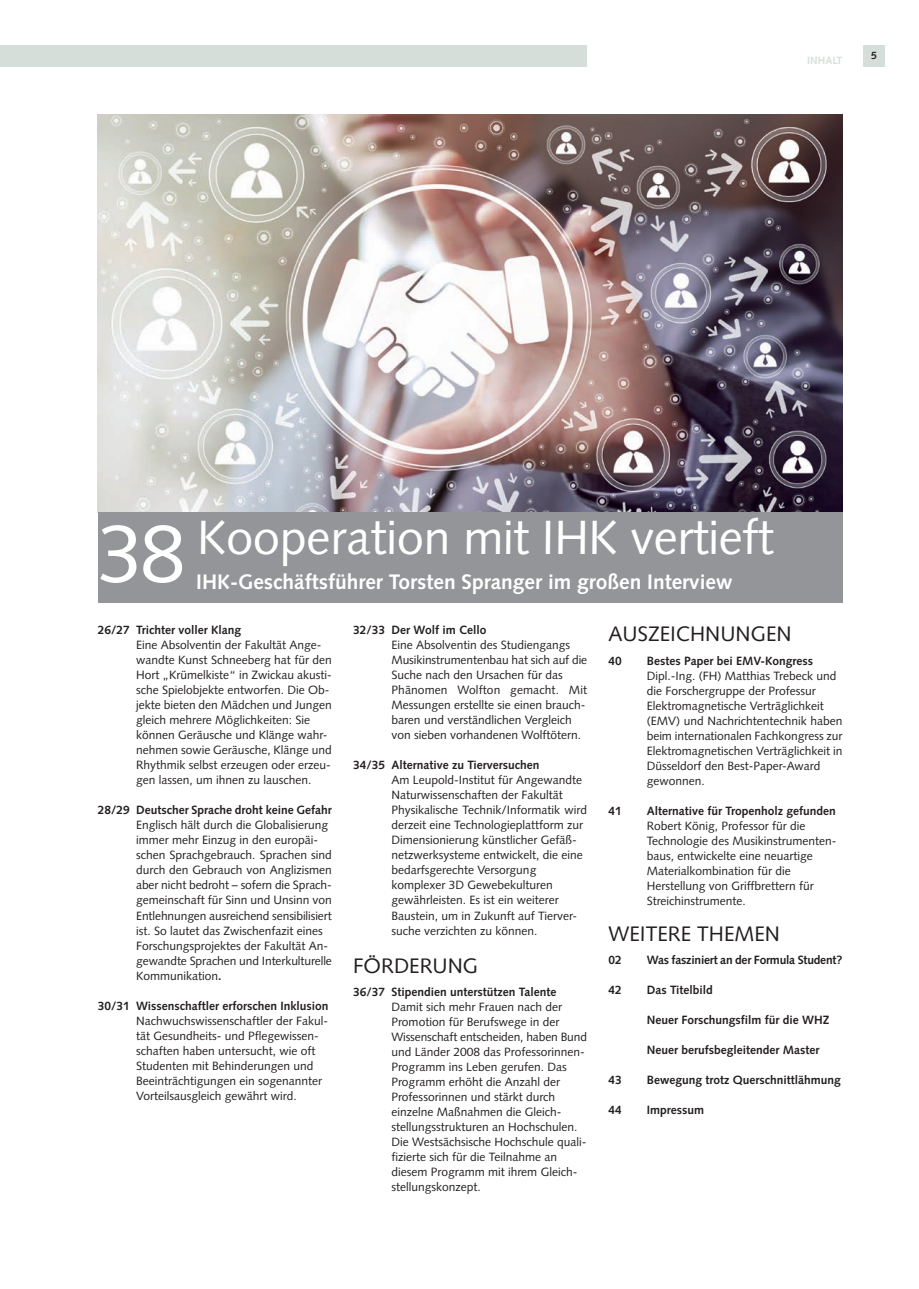
<style>
.page{position:relative;width:919px;height:1289px;background:#fff}
.page>*{position:absolute;margin:0;border:0;box-sizing:border-box;transform-origin:0 0}
.t1{font:82.5px "Syntax";color:#fff}
.t2{font:48px "Syntax";letter-spacing:-.01em;color:#fff}
.t3{font:700 21px "Syntax";color:#fff}
.t4{font:21px "Syntax";color:#231f20}
.t5{font:12px/15px "Syntax";color:#231f20}
.t6{font:700 12px "Syntax";color:#231f20}
.t7{font:700 12px "Syntax";letter-spacing:-.02em;color:#231f20}
.t8{font:700 10.5px "Syntax";color:#d6ded9}
.t9{font:700 10.5px "Syntax";color:#231f20}
.s1{font-weight:700}
</style>
<div class="page">
<div style="left:863px;top:45px;width:21px;height:22px;background:#d6ded9"></div>
<div style="left:0;top:45px;width:587px;height:22px;background:#d6ded9"></div>
<img style="left:98px;top:115px;width:744px;height:397px">
<div style="left:98px;top:512px;width:744px;height:90px;background:#939598"></div>
<p class="t8" style="left:807px;top:54px;width:37px">INHALT</p>
<p class="t9" style="left:871px;top:49px;width:7px">5</p>
<h2 class="t2" style="left:197px;top:509px;width:578px">Kooperation mit IHK vertieft</h2>
<h1 class="t1" style="left:98px;top:505px;width:89px">38</h1>
<h3 class="t3" style="left:196px;top:569px;width:537px">IHK-Geschäftsführer Torsten Spranger im großen Interview</h3>
<p class="t6" style="left:98px;top:623px;width:145px">26/27 Trichter voller Klang</p>
<p class="t5" style="left:136px;top:637px;width:197px">Eine Absolventin der Fakultät Ange&shy;wandte Kunst Schneeberg hat für den Hort „Krümelkiste“ in Zwickau akusti&shy;sche Spielobjekte entworfen. Die Ob&shy;jekte bieten den Mädchen und Jungen gleich mehrere Möglichkeiten: Sie können Geräusche und Klänge wahr&shy;nehmen sowie Geräusche, Klänge und Rhythmik selbst erzeugen oder erzeu&shy;gen lassen, um ihnen zu lauschen.</p>
<p class="t6" style="left:98px;top:803px;width:235px">28/29 Deutscher Sprache droht keine Gefahr</p>
<p class="t5" style="left:136px;top:817px;width:197px">Englisch hält durch die Globalisierung immer mehr Einzug in den europäi&shy;schen Sprachgebrauch. Sprachen sind durch den Gebrauch von Anglizismen aber nicht bedroht – sofern die Sprach&shy;gemeinschaft für Sinn und Unsinn von Entlehnungen ausreichend sensibilisiert ist. So lautet das Zwischenfazit eines Forschungsprojektes der Fakultät An&shy;gewandte Sprachen und Interkulturelle Kommunikation<span class="s1">.</span></p>
<p class="t6" style="left:98px;top:998px;width:232px">30/31 Wissenschaftler erforschen Inklusion</p>
<p class="t5" style="left:136px;top:1012px;width:194px">Nachwuchswissenschaftler der Fakul&shy;tät Gesundheits- und Pflegewissen&shy;schaften haben untersucht, wie oft Studenten mit Behinderungen und Beeinträchtigungen ein sogenannter Vorteilsausgleich gewährt wird.</p>
<p class="t6" style="left:353px;top:623px;width:135px">32/33 Der Wolf im Cello</p>
<p class="t5" style="left:391px;top:637px;width:197px">Eine Absolventin des Studiengangs Musikinstrumentenbau hat sich auf die Suche nach den Ursachen für das Phänomen Wolfton gemacht. Mit Messungen erstellte sie einen brauch&shy;baren und verständlichen Vergleich von sieben vorhandenen Wolftötern.</p>
<p class="t6" style="left:353px;top:758px;width:188px">34/35 Alternative zu Tierversuchen</p>
<p class="t5" style="left:391px;top:772px;width:197px">Am Leupold-Institut für Angewandte Naturwissenschaften der Fakultät Physikalische Technik/Informatik wird derzeit eine Technologieplattform zur Dimensionierung künstlicher Gefäß&shy;netzwerksysteme entwickelt, die eine bedarfsgerechte Versorgung komplexer 3D Gewebekulturen gewährleisten. Es ist ein weiterer Baustein, um in Zukunft auf Tierver&shy;suche verzichten zu können.</p>
<h3 class="t4" style="left:608px;top:621px;width:185px">AUSZEICHNUNGEN</h3>
<p class="t6" style="left:608px;top:653px;width:15px">40</p>
<p class="t6" style="left:646px;top:653px;width:168px">Bestes Paper bei EMV-Kongress</p>
<p class="t5" style="left:646px;top:668px;width:197px">Dipl.-Ing. (FH) Matthias Trebeck und die Forschergruppe der Professur Elektromagnetische Verträglichkeit (EMV) und Nachrichtentechnik haben beim internationalen Fachkongress zur Elektromagnetischen Verträglichkeit in Düsseldorf den Best-Paper-Award gewonnen.</p>
<p class="t6" style="left:608px;top:803px;width:15px">41</p>
<p class="t6" style="left:646px;top:803px;width:190px">Alternative für Tropenholz gefunden</p>
<p class="t5" style="left:646px;top:818px;width:191px">Robert König, Professor für die<br>Technologie des Musikinstrumenten&shy;baus, entwickelte eine neuartige<br>Materialkombination für die<br>Herstellung von Griffbrettern für<br>Streichinstrumente.</p>
<h3 class="t4" style="left:608px;top:921px;width:173px">WEITERE THEMEN</h3>
<p class="t6" style="left:608px;top:953px;width:15px">02</p>
<p class="t7" style="left:646px;top:953px;width:197px">Was fasziniert an der Formula Student?</p>
<p class="t6" style="left:608px;top:983px;width:15px">42</p>
<p class="t6" style="left:646px;top:983px;width:68px">Das Titelbild</p>
<p class="t6" style="left:646px;top:1013px;width:184px">Neuer Forschungsfilm für die WHZ</p>
<p class="t6" style="left:646px;top:1043px;width:174px">Neuer berufsbegleitender Master</p>
<p class="t6" style="left:608px;top:1073px;width:15px">43</p>
<p class="t6" style="left:646px;top:1073px;width:196px">Bewegung trotz Querschnittlähmung</p>
<p class="t6" style="left:608px;top:1103px;width:15px">44</p>
<p class="t6" style="left:646px;top:1103px;width:59px">Impressum</p>
<h3 class="t4" style="left:353px;top:952px;width:126px">FÖRDERUNG</h3>
<p class="t6" style="left:353px;top:985px;width:205px">36/37 Stipendien unterstützen Talente</p>
<p class="t5" style="left:391px;top:999px;width:197px">Damit sich mehr Frauen nach der Promotion für Berufswege in der Wissenschaft entscheiden, haben Bund und Länder 2008 das Professorinnen-Programm ins Leben gerufen. Das Programm erhöht die Anzahl der Professorinnen und stärkt durch einzelne Maßnahmen die Gleich&shy;stellungsstrukturen an Hochschulen.<br>Die Westsächsische Hochschule quali&shy;fizierte sich für die Teilnahme an diesem Programm mit ihrem Gleich&shy;stellungskonzept.</p>
</div>
